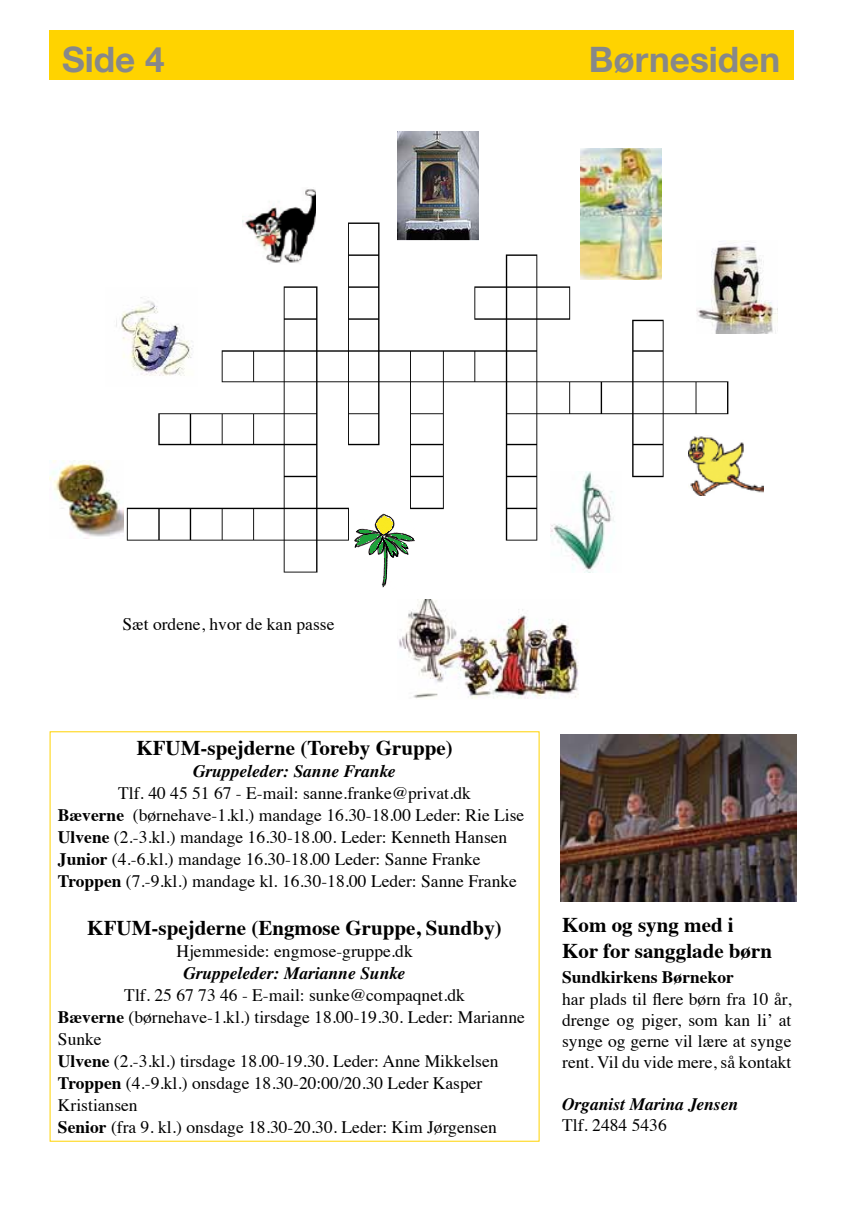
<style>
.page{position:relative;width:844px;height:1216px;background:#fff}
.page>*{position:absolute;margin:0;border:0;box-sizing:border-box;transform-origin:0 0}
.t1{font:700 35px "Helvetica Neue";color:#87888a}
.t2{font:700 21px/25.2px "Times";color:#000}
.t3{font:17.5px/22.1px "Times";color:#000}
.t4{font:italic 700 17.5px "Times";color:#000}
.t5{font:700 17.5px "Times";color:#000}
.s1{font-weight:700}
</style>
<div class="page">
<div style="left:50px;top:30px;width:744px;height:49px;background:#ffd300"></div>
<img style="left:560px;top:734px;width:236px;height:167px">
<img style="left:123px;top:204px;width:622px;height:369px">
<img style="left:50px;top:460px;width:73px;height:77px">
<img style="left:116px;top:288px;width:81px;height:98px">
<img style="left:242px;top:189px;width:74px;height:75px">
<img style="left:397px;top:131px;width:81px;height:109px">
<img style="left:580px;top:148px;width:81px;height:132px">
<img style="left:696px;top:240px;width:81px;height:93px">
<img style="left:688px;top:435px;width:75px;height:60px">
<img style="left:550px;top:471px;width:71px;height:101px">
<img style="left:354px;top:513px;width:60px;height:75px">
<img style="left:399px;top:599px;width:180px;height:100px">
<h1 class="t1" style="left:62px;top:38px;width:104px">Side 4</h1>
<h1 class="t1" style="left:588px;top:38px;width:193px">Børnesiden</h1>
<p class="t3" style="left:122px;top:611px;width:213px">Sæt ordene, hvor de kan passe</p>
<p class="t2" style="left:136px;top:733px;width:318px">KFUM-spejderne (Toreby Gruppe)</p>
<p class="t4" style="left:193px;top:761px;width:204px">Gruppeleder: Sanne Franke</p>
<p class="t3" style="left:58px;top:781px;width:468px;text-indent:60px">Tlf. 40 45 51 67 - E-mail: sanne.franke@privat.dk <span class="s1">Bæverne</span> (børnehave-1.kl.) mandage 16.30-18.00 Leder: Rie Lise <span class="s1">Ulvene</span> (2.-3.kl.) mandage 16.30-18.00. Leder: Kenneth Hansen <span class="s1">Junior</span> (4.-6.kl.) mandage 16.30-18.00 Leder: Sanne Franke <span class="s1">Troppen</span> (7.-9.kl.) mandage kl. 16.30-18.00 Leder: Sanne Franke</p>
<p class="t2" style="left:87px;top:913px;width:416px">KFUM-spejderne (Engmose Gruppe, Sundby)</p>
<p class="t3" style="left:176px;top:939px;width:238px">Hjemmeside: engmose-gruppe.dk</p>
<p class="t4" style="left:183px;top:963px;width:224px">Gruppeleder: Marianne Sunke</p>
<p class="t3" style="left:58px;top:982px;width:468px;text-indent:66px">Tlf. 25 67 73 46 - E-mail: sunke@compaqnet.dk <span class="s1">Bæverne</span> (børnehave-1.kl.) tirsdage 18.00-19.30. Leder: Marianne Sunke<br><span class="s1">Ulvene</span> (2.-3.kl.) tirsdage 18.00-19.30. Leder: Anne Mikkelsen <span class="s1">Troppen</span> (4.-9.kl.) onsdage 18.30-20:00/20.30 Leder Kasper Kristiansen<br><span class="s1">Senior</span> (fra 9. kl.) onsdage 18.30-20.30. Leder: Kim Jørgensen</p>
<p class="t2" style="left:562px;top:910px;width:211px">Kom og syng med i<br>Kor for sangglade børn</p>
<p class="t5" style="left:562px;top:960px;width:173px">Sundkirkens Børnekor</p>
<p class="t3" style="left:562px;top:986px;width:231px;line-height:21px;text-align:justify">har plads til flere børn fra 10 år, drenge og piger, som kan li’ at synge og gerne vil lære at synge rent. Vil du vide mere, så kontakt</p>
<p class="t4" style="left:562px;top:1093px;width:178px">Organist Marina Jensen</p>
<p class="t3" style="left:562px;top:1112px;width:106px">Tlf. 2484 5436</p>
</div>
